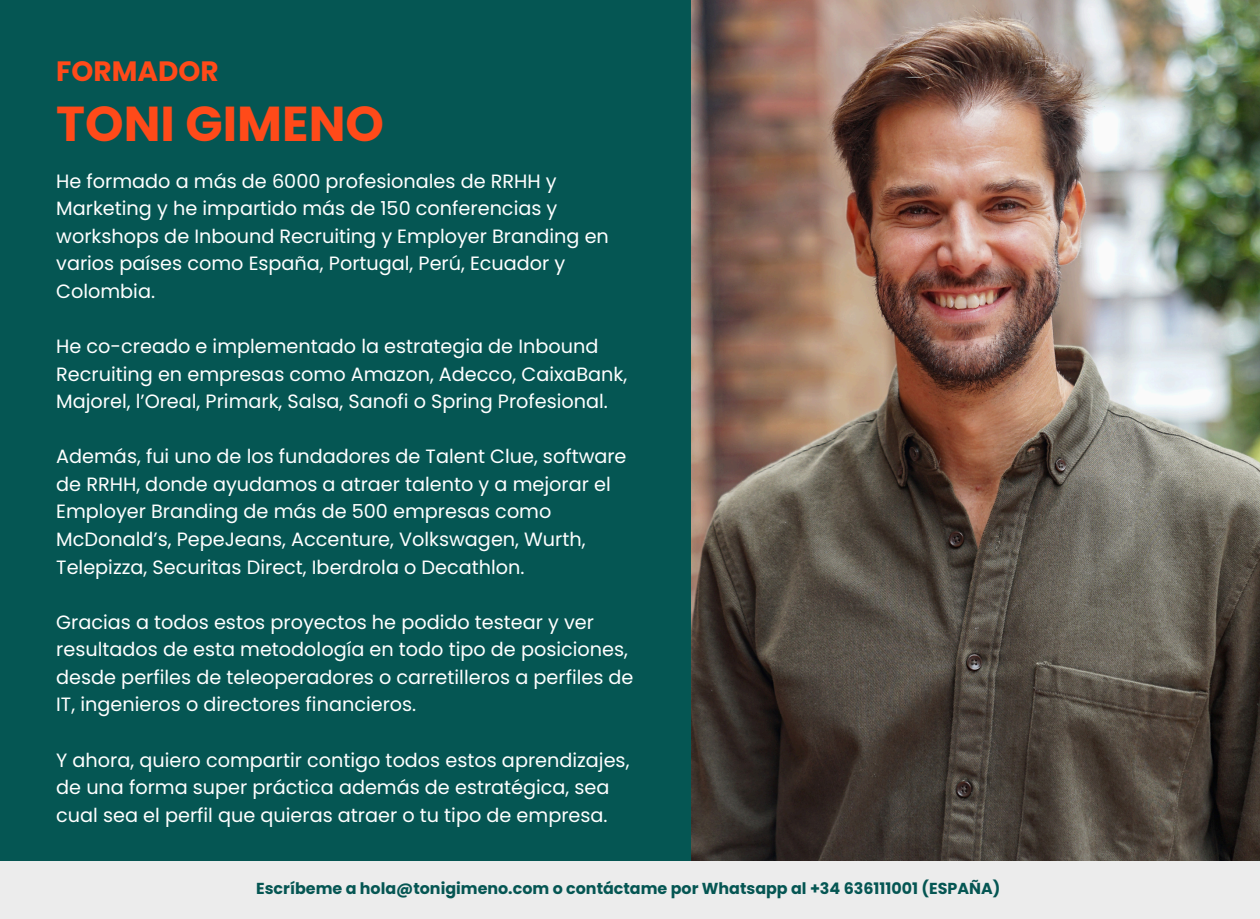
<style>
.page{position:relative;width:1260px;height:919px;background:#055653}
.page>*{position:absolute;margin:0;border:0;box-sizing:border-box;transform-origin:0 0}
.t1{font:700 49px "Poppins";color:#ff4a19}
.t2{font:700 28px "Poppins";color:#ff4a19}
.t3{font:19.25px/27.6px "Poppins";color:#fff}
.t4{font:700 15.92px "Poppins";color:#055653}
</style>
<div class="page">
<img style="left:691px;top:0;width:569px;height:862px">
<div style="left:0;top:862px;width:1260px;height:57px;background:#ececec"></div>
<h3 class="t2" style="left:56px;top:52px;width:164px">FORMADOR</h3>
<h3 class="t1" style="left:56px;top:89px;width:329px">TONI GIMENO</h3>
<h2 class="t3" style="left:56px;top:167px;width:554px">He formado a más de 6000 profesionales de RRHH y Marketing y he impartido más de 150 conferencias y workshops de Inbound Recruiting y Employer Branding en varios países como España, Portugal, Perú, Ecuador y Colombia.</h2>
<h1 class="t3" style="left:56px;top:332px;width:572px">He co-creado e implementado la estrategia de Inbound<br>Recruiting en empresas como Amazon, Adecco, CaixaBank,<br>Majorel, l’Oreal, Primark, Salsa, Sanofi o Spring Profesional.</h1>
<h3 class="t3" style="left:56px;top:443px;width:572px">Además, fui uno de los fundadores de Talent Clue, software de RRHH, donde ayudamos a atraer talento y a mejorar el Employer Branding de más de 500 empresas como McDonald’s, PepeJeans, Accenture, Volkswagen, Wurth, Telepizza, Securitas Direct, Iberdrola o Decathlon.</h3>
<h3 class="t3" style="left:56px;top:608px;width:579px">Gracias a todos estos proyectos he podido testear y ver resultados de esta metodología en todo tipo de posiciones, desde perfiles de teleoperadores o carretilleros a perfiles de IT, ingenieros o directores financieros.</h3>
<h3 class="t3" style="left:56px;top:746px;width:575px">Y ahora, quiero compartir contigo todos estos aprendizajes, de una forma super práctica además de estratégica, sea cual sea el perfil que quieras atraer o tu tipo de empresa.</h3>
<p class="t4" style="left:256px;top:877px;width:746px">Escríbeme a hola@tonigimeno.com o contáctame por Whatsapp al +34 636111001 (ESPAÑA)</p>
</div>
